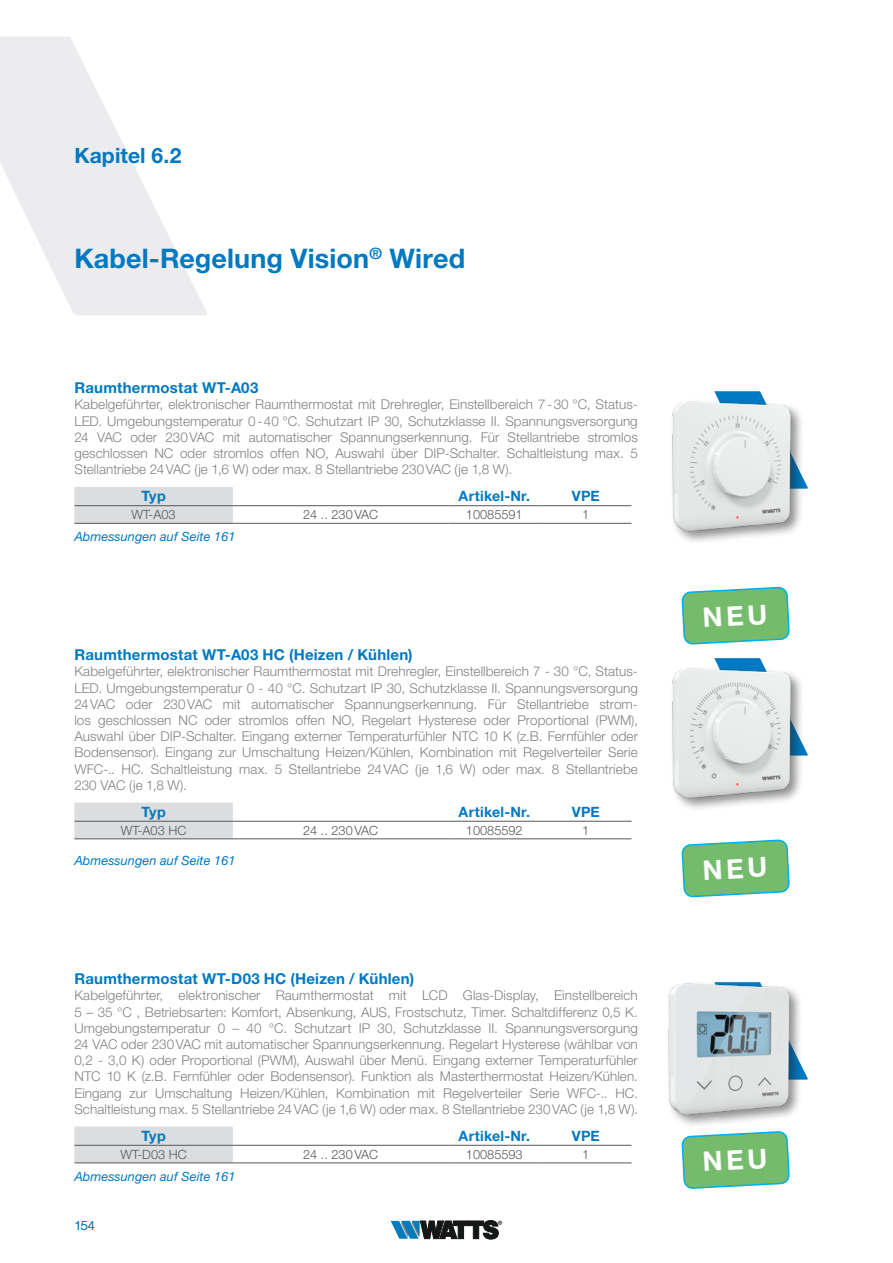
<style>
.page{position:relative;width:893px;height:1263px;background:#fff}
.page>*{position:absolute;margin:0;border:0;box-sizing:border-box;transform-origin:0 0}
.AF_Seite_Kapiteltite{font:700 27px "Helvetica Neue LT Std";letter-spacing:.005em;color:#0079c2}
.AF_Seite_Kapitelunte{font:700 21.15px "Helvetica Neue LT Std";letter-spacing:.005em;color:#0079c2}
.AF_Head_Artikelgrupp{font:700 15px "Helvetica Neue LT Std";letter-spacing:.015em;color:#0079c2}
.AF_Tab_Kopfzeile{font:700 14.25px "Helvetica Neue LT Std";letter-spacing:.015em;color:#0079c2}
.AF_Tab_Kopfzeile_1{font:700 14.25px "Helvetica Neue LT Std";letter-spacing:-.02em;color:#0079c2}
.AF_Text_Artikelgrupp{font:300 13.5px/16.2px "Helvetica Neue LT Std";letter-spacing:.005em;color:#808285;text-align:justify}
.AF_Querverweis_Abmes{font:italic 12.75px "Helvetica Neue LT Std";letter-spacing:.005em;color:#0079c2}
.AF_Tab_body{font:300 12.75px "Helvetica Neue LT Std";color:#57585a}
.Artikel-Nr{font:300 12.75px "Helvetica Neue LT Std";color:#57585a}
.AF_Tab_body_1_Spalte{font:300 12.75px "Helvetica Neue LT Std";color:#57585a}
.t1{font:300 12.75px "Helvetica Neue LT Std";color:#0079c2}
</style>
<div class="page">
<svg style="left:391px;top:1220px;width:111px;height:19px"></svg>
<svg style="left:0;top:37px;width:207px;height:279px;fill:#ececee"></svg>
<div style="left:670px;top:399px;width:134px;height:145px;background:#231f20;opacity:.5"></div>
<img style="left:670px;top:391px;width:138px;height:147px">
<div style="left:74px;top:487px;width:159px;height:36px;background:#dcdddf"></div>
<hr style="left:233px;top:505px;width:216px;height:1px;background:#57585a">
<hr style="left:449px;top:505px;width:91px;height:1px;background:#57585a">
<hr style="left:540px;top:505px;width:91px;height:1px;background:#57585a">
<hr style="left:74px;top:505px;width:159px;height:1px;background:#57585a">
<hr style="left:74px;top:523px;width:159px;height:1px;background:#57585a">
<hr style="left:233px;top:523px;width:216px;height:1px;background:#57585a">
<hr style="left:449px;top:523px;width:91px;height:1px;background:#57585a">
<hr style="left:540px;top:523px;width:91px;height:1px;background:#57585a">
<div style="left:670px;top:665px;width:134px;height:146px;background:#231f20;opacity:.5"></div>
<img style="left:670px;top:658px;width:138px;height:147px">
<div style="left:74px;top:802px;width:159px;height:36px;background:#dcdddf"></div>
<hr style="left:233px;top:821px;width:216px;height:1px;background:#57585a">
<hr style="left:449px;top:821px;width:91px;height:1px;background:#57585a">
<hr style="left:540px;top:821px;width:91px;height:1px;background:#57585a">
<hr style="left:74px;top:821px;width:159px;height:1px;background:#57585a">
<hr style="left:74px;top:838px;width:159px;height:1px;background:#57585a">
<hr style="left:233px;top:838px;width:216px;height:1px;background:#57585a">
<hr style="left:449px;top:838px;width:91px;height:1px;background:#57585a">
<hr style="left:540px;top:838px;width:91px;height:1px;background:#57585a">
<img style="left:668px;top:982px;width:140px;height:143px">
<div style="left:74px;top:1126px;width:159px;height:36px;background:#dcdddf"></div>
<hr style="left:233px;top:1145px;width:216px;height:1px;background:#57585a">
<hr style="left:449px;top:1145px;width:91px;height:1px;background:#57585a">
<hr style="left:540px;top:1145px;width:91px;height:1px;background:#57585a">
<hr style="left:74px;top:1145px;width:159px;height:1px;background:#57585a">
<hr style="left:74px;top:1162px;width:159px;height:1px;background:#57585a">
<hr style="left:233px;top:1162px;width:216px;height:1px;background:#57585a">
<hr style="left:449px;top:1162px;width:91px;height:1px;background:#57585a">
<hr style="left:540px;top:1162px;width:91px;height:1px;background:#57585a">
<svg style="left:682px;top:587px;width:107px;height:57px;background:#77c081"></svg>
<svg style="left:682px;top:840px;width:107px;height:57px;background:#77c081"></svg>
<svg style="left:682px;top:1132px;width:107px;height:56px;background:#76bf7f"></svg>
<p class="AF_Seite_Kapitelunte" style="left:74px;top:142px;width:109px">Kapitel 6.2</p>
<p class="AF_Seite_Kapiteltite" style="left:74px;top:241px;width:392px">Kabel-Regelung Vision<sup>®</sup> Wired</p>
<p class="AF_Head_Artikelgrupp" style="left:74px;top:379px;width:185px">Raumthermostat WT-A03</p>
<p class="AF_Text_Artikelgrupp" style="left:74px;top:396px;width:565px">Kabelgeführter, elektronischer Raumthermostat mit Drehregler, Einstellbereich 7-30 °C, Status-LED. Umgebungstemperatur 0-40 °C. Schutzart IP 30, Schutzklasse II. Spannungsversorgung 24 VAC oder 230VAC mit automatischer Spannungserkennung. Für Stellantriebe stromlos geschlossen NC oder stromlos offen NO, Auswahl über DIP-Schalter. Schaltleistung max. 5<br>Stellantriebe 24VAC (je 1,6 W) oder max. 8 Stellantriebe 230VAC (je 1,8 W).</p>
<p class="AF_Tab_Kopfzeile_1" style="left:141px;top:487px;width:26px">Typ</p>
<p class="AF_Tab_Kopfzeile" style="left:459px;top:487px;width:73px">Artikel-Nr.</p>
<p class="AF_Tab_Kopfzeile" style="left:572px;top:487px;width:29px">VPE</p>
<p class="AF_Tab_body_1_Spalte" style="left:132px;top:507px;width:45px">WT-A03</p>
<p class="AF_Tab_body" style="left:303px;top:507px;width:77px">24 .. 230VAC</p>
<p class="Artikel-Nr" style="left:466px;top:507px;width:58px">10085591</p>
<p class="AF_Tab_body" style="left:582px;top:507px;width:9px">1</p>
<p class="AF_Querverweis_Abmes" style="left:74px;top:529px;width:163px">Abmessungen auf Seite 161</p>
<p class="AF_Head_Artikelgrupp" style="left:74px;top:646px;width:340px">Raumthermostat WT-A03 HC (Heizen / Kühlen)</p>
<p class="AF_Text_Artikelgrupp" style="left:74px;top:663px;width:565px">Kabelgeführter, elektronischer Raumthermostat mit Drehregler, Einstellbereich 7 - 30 °C, Status-LED. Umgebungstemperatur 0 - 40 °C. Schutzart IP 30, Schutzklasse II. Spannungsversorgung 24VAC oder 230VAC mit automatischer Spannungserkennung. Für Stellantriebe strom&shy;los geschlossen NC oder stromlos offen NO, Regelart Hysterese oder Proportional (PWM), Auswahl über DIP-Schalter. Eingang externer Temperaturfühler NTC 10 K (z.B. Fernfühler oder Bodensensor). Eingang zur Umschaltung Heizen/Kühlen, Kombination mit Regelverteiler Serie WFC-.. HC. Schaltleistung max. 5 Stellantriebe 24VAC (je 1,6 W) oder max. 8 Stellantriebe 230 VAC (je 1,8 W).</p>
<p class="AF_Tab_Kopfzeile_1" style="left:141px;top:803px;width:26px">Typ</p>
<p class="AF_Tab_Kopfzeile" style="left:459px;top:803px;width:73px">Artikel-Nr.</p>
<p class="AF_Tab_Kopfzeile" style="left:572px;top:803px;width:29px">VPE</p>
<p class="AF_Tab_body_1_Spalte" style="left:121px;top:822px;width:67px">WT-A03 HC</p>
<p class="AF_Tab_body" style="left:303px;top:822px;width:77px">24 .. 230VAC</p>
<p class="Artikel-Nr" style="left:466px;top:822px;width:58px">10085592</p>
<p class="AF_Tab_body" style="left:582px;top:822px;width:9px">1</p>
<p class="AF_Querverweis_Abmes" style="left:74px;top:853px;width:163px">Abmessungen auf Seite 161</p>
<p class="AF_Head_Artikelgrupp" style="left:74px;top:970px;width:341px">Raumthermostat WT-D03 HC (Heizen / Kühlen)</p>
<p class="AF_Text_Artikelgrupp" style="left:74px;top:987px;width:565px">Kabelgeführter, elektronischer Raumthermostat mit LCD Glas-Display, Einstellbereich 5 – 35 °C , Betriebsarten: Komfort, Absenkung, AUS, Frostschutz, Timer. Schaltdifferenz 0,5 K.<br>Umgebungstemperatur 0 – 40 °C. Schutzart IP 30, Schutzklasse II. Spannungsversorgung 24 VAC oder 230VAC mit automatischer Spannungserkennung. Regelart Hysterese (wählbar von 0,2 - 3,0 K) oder Proportional (PWM), Auswahl über Menü. Eingang externer Temperaturfühler NTC 10 K (z.B. Fernfühler oder Bodensensor). Funktion als Masterthermostat Heizen/Kühlen.<br>Eingang zur Umschaltung Heizen/Kühlen, Kombination mit Regelverteiler Serie WFC-.. HC.<br>Schaltleistung max. 5 Stellantriebe 24VAC (je 1,6 W) oder max. 8 Stellantriebe 230VAC (je 1,8 W).</p>
<p class="AF_Tab_Kopfzeile_1" style="left:141px;top:1127px;width:26px">Typ</p>
<p class="AF_Tab_Kopfzeile" style="left:459px;top:1127px;width:73px">Artikel-Nr.</p>
<p class="AF_Tab_Kopfzeile" style="left:572px;top:1127px;width:29px">VPE</p>
<p class="AF_Tab_body_1_Spalte" style="left:121px;top:1146px;width:68px">WT-D03 HC</p>
<p class="AF_Tab_body" style="left:303px;top:1146px;width:77px">24 .. 230VAC</p>
<p class="Artikel-Nr" style="left:466px;top:1146px;width:58px">10085593</p>
<p class="AF_Tab_body" style="left:582px;top:1146px;width:9px">1</p>
<p class="AF_Querverweis_Abmes" style="left:74px;top:1168px;width:163px">Abmessungen auf Seite 161</p>
<p class="t1" style="left:74px;top:1217px;width:22px">154</p>
</div>
